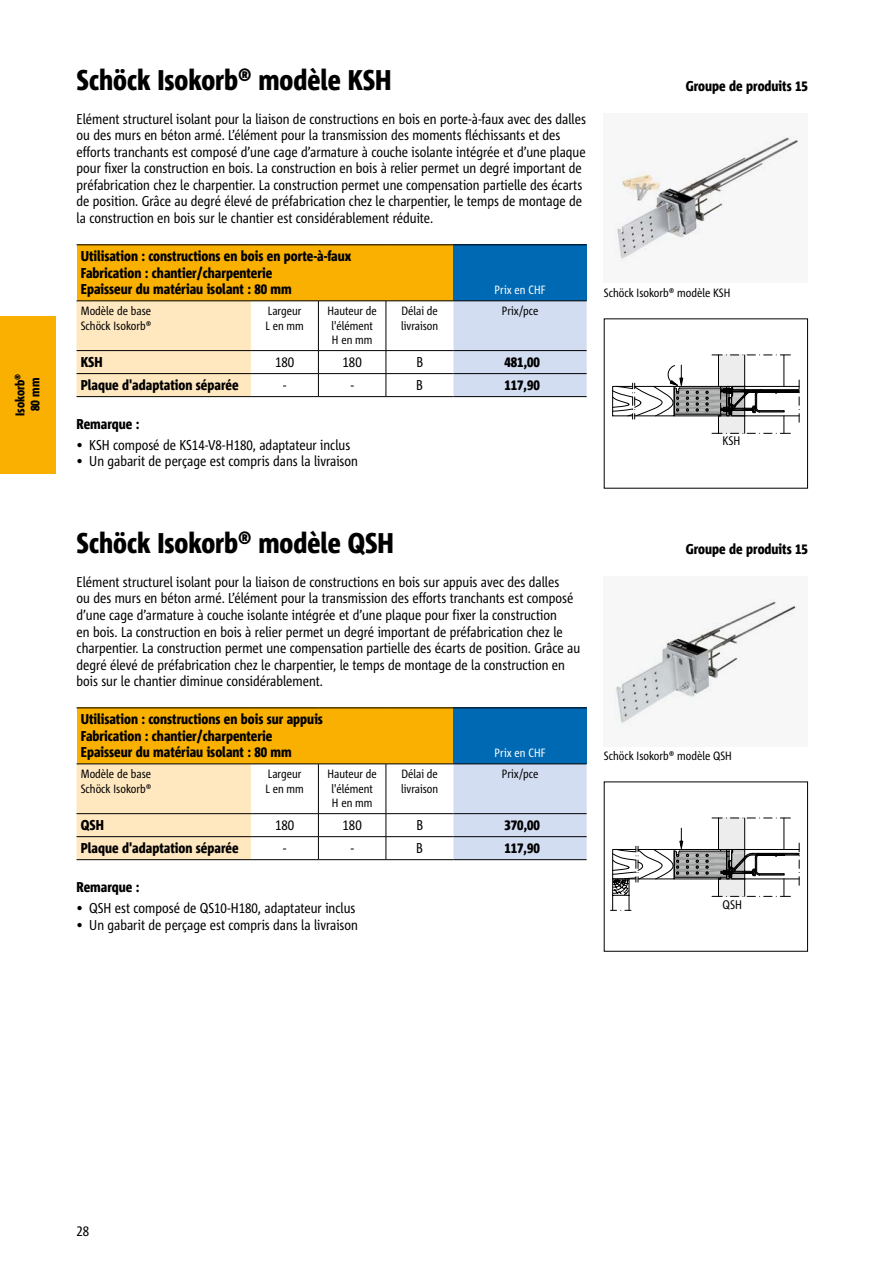
<style>
.page{position:relative;width:893px;height:1263px;background:#fff}
.page>*{position:absolute;margin:0;border:0;box-sizing:border-box;transform-origin:0 0}
.t1{font:800 28.5px "Corpid Cd Schoeck";color:#000}
.t2{font:14.25px/16.5px "Corpid Cd Schoeck";color:#000}
.t3{font:800 14.25px/16.5px "Corpid Cd Schoeck";color:#000}
.t4{font:800 12.75px/15px "Corpid Cd Schoeck";color:#000;text-align:center}
.t5{font:12.45px "Corpid Cd Schoeck";letter-spacing:.005em;color:#000}
.t6{font:12px/14.2px "Corpid Cd Schoeck";color:#000}
.t7{font:12px "Corpid Cd Schoeck";color:#fff}
</style>
<div class="page">
<div style="left:0;top:316px;width:55px;height:158px;background:#f9b000"></div>
<div style="left:77px;top:245px;width:376px;height:56px;background:#f9b000"></div>
<div style="left:453px;top:245px;width:134px;height:56px;background:#0069b4"></div>
<div style="left:77px;top:302px;width:174px;height:94px;background:#ffe8c0"></div>
<div style="left:453px;top:302px;width:134px;height:94px;background:#d3ddf2"></div>
<hr style="left:77px;top:245px;width:174px;height:1px;background:#000">
<hr style="left:251px;top:245px;width:67px;height:1px;background:#000">
<hr style="left:318px;top:245px;width:68px;height:1px;background:#000">
<hr style="left:386px;top:245px;width:67px;height:1px;background:#000">
<hr style="left:453px;top:245px;width:134px;height:1px;background:#000">
<hr style="left:77px;top:301px;width:174px;height:1px;background:#000">
<hr style="left:251px;top:301px;width:67px;height:1px;background:#000">
<hr style="left:318px;top:301px;width:68px;height:1px;background:#000">
<hr style="left:318px;top:301px;width:1px;height:49px;background:#000">
<hr style="left:386px;top:301px;width:67px;height:1px;background:#000">
<hr style="left:386px;top:301px;width:1px;height:49px;background:#000">
<hr style="left:453px;top:301px;width:134px;height:1px;background:#000">
<hr style="left:77px;top:350px;width:174px;height:1px;background:#000">
<hr style="left:77px;top:373px;width:174px;height:1px;background:#000">
<hr style="left:251px;top:350px;width:67px;height:1px;background:#000">
<hr style="left:318px;top:350px;width:68px;height:1px;background:#000">
<hr style="left:251px;top:373px;width:67px;height:1px;background:#000">
<hr style="left:318px;top:373px;width:68px;height:1px;background:#000">
<svg style="left:318px;top:351px;width:1px;height:45px"></svg>
<hr style="left:251px;top:396px;width:67px;height:1px;background:#000">
<hr style="left:318px;top:396px;width:68px;height:1px;background:#000">
<hr style="left:386px;top:350px;width:67px;height:1px;background:#000">
<hr style="left:386px;top:373px;width:67px;height:1px;background:#000">
<svg style="left:386px;top:351px;width:1px;height:45px"></svg>
<hr style="left:453px;top:350px;width:134px;height:1px;background:#000">
<hr style="left:453px;top:373px;width:134px;height:1px;background:#000">
<hr style="left:77px;top:396px;width:174px;height:1px;background:#000">
<hr style="left:386px;top:396px;width:67px;height:1px;background:#000">
<hr style="left:453px;top:396px;width:134px;height:1px;background:#000">
<img style="left:614px;top:136px;width:186px;height:127px">
<svg style="left:612px;top:354px;width:188px;height:80px"></svg>
<div style="left:77px;top:708px;width:376px;height:56px;background:#f9b000"></div>
<div style="left:453px;top:708px;width:134px;height:56px;background:#0069b4"></div>
<div style="left:77px;top:765px;width:174px;height:94px;background:#ffe8c0"></div>
<div style="left:453px;top:765px;width:134px;height:94px;background:#d3ddf2"></div>
<hr style="left:77px;top:708px;width:174px;height:1px;background:#000">
<hr style="left:251px;top:708px;width:67px;height:1px;background:#000">
<hr style="left:318px;top:708px;width:68px;height:1px;background:#000">
<hr style="left:386px;top:708px;width:67px;height:1px;background:#000">
<hr style="left:453px;top:708px;width:134px;height:1px;background:#000">
<hr style="left:77px;top:764px;width:174px;height:1px;background:#000">
<hr style="left:251px;top:764px;width:67px;height:1px;background:#000">
<hr style="left:318px;top:764px;width:68px;height:1px;background:#000">
<hr style="left:318px;top:764px;width:1px;height:49px;background:#000">
<hr style="left:386px;top:764px;width:67px;height:1px;background:#000">
<hr style="left:386px;top:764px;width:1px;height:49px;background:#000">
<hr style="left:453px;top:764px;width:134px;height:1px;background:#000">
<hr style="left:77px;top:813px;width:174px;height:1px;background:#000">
<hr style="left:77px;top:836px;width:174px;height:1px;background:#000">
<hr style="left:251px;top:813px;width:67px;height:1px;background:#000">
<hr style="left:318px;top:813px;width:68px;height:1px;background:#000">
<hr style="left:251px;top:836px;width:67px;height:1px;background:#000">
<hr style="left:318px;top:836px;width:68px;height:1px;background:#000">
<svg style="left:318px;top:814px;width:1px;height:45px"></svg>
<hr style="left:251px;top:859px;width:67px;height:1px;background:#000">
<hr style="left:318px;top:859px;width:68px;height:1px;background:#000">
<hr style="left:386px;top:813px;width:67px;height:1px;background:#000">
<hr style="left:386px;top:836px;width:67px;height:1px;background:#000">
<svg style="left:386px;top:814px;width:1px;height:45px"></svg>
<hr style="left:453px;top:813px;width:134px;height:1px;background:#000">
<hr style="left:453px;top:836px;width:134px;height:1px;background:#000">
<hr style="left:77px;top:859px;width:174px;height:1px;background:#000">
<hr style="left:386px;top:859px;width:67px;height:1px;background:#000">
<hr style="left:453px;top:859px;width:134px;height:1px;background:#000">
<img style="left:614px;top:599px;width:186px;height:128px">
<svg style="left:610px;top:817px;width:190px;height:94px"></svg>
<div style="left:604px;top:781px;width:204px;height:171px;border:1px solid #000"></div>
<p class="t4" style="left:12px;top:416px;width:44px;rotate:-90deg">Isokorb®<br>80 mm</p>
<h1 class="t1" style="left:77px;top:62px;width:317px">Schöck Isokorb® modèle KSH</h1>
<p class="t2" style="left:77px;top:111px;width:511px">Elément structurel isolant pour la liaison de constructions en bois en porte-à-faux avec des dalles ou des murs en béton armé. L’élément pour la transmission des moments fléchissants et des efforts tranchants est composé d’une cage d’armature à couche isolante intégrée et d’une plaque pour fixer la construction en bois. La construction en bois à relier permet un degré important de préfabrication chez le charpentier. La construction permet une compensation partielle des écarts de position. Grâce au degré élevé de préfabrication chez le charpentier, le temps de montage de la construction en bois sur le chantier est considérablement réduite.</p>
<p class="t3" style="left:81px;top:248px;width:272px">Utilisation : constructions en bois en porte-à-faux<br>Fabrication : chantier/charpenterie<br>Epaisseur du matériau isolant : 80 mm</p>
<p class="t7" style="left:495px;top:282px;width:52px">Prix en CHF</p>
<p class="t6" style="left:81px;top:304px;width:72px">Modèle de base<br>Schöck Isokorb®</p>
<p class="t6" style="left:265px;top:304px;width:40px">Largeur<br>L en mm</p>
<p class="t6" style="left:327px;top:304px;width:51px;text-align:center">Hauteur de l'élément<br>H en mm</p>
<p class="t6" style="left:401px;top:304px;width:39px">Délai de livraison</p>
<p class="t6" style="left:502px;top:304px;width:38px">Prix/pce</p>
<p class="t3" style="left:81px;top:353px;width:23px">KSH</p>
<p class="t2" style="left:275px;top:353px;width:21px">180</p>
<p class="t2" style="left:343px;top:353px;width:21px">180</p>
<p class="t2" style="left:416px;top:353px;width:8px">B</p>
<p class="t3" style="left:504px;top:353px;width:37px">481,00</p>
<p class="t3" style="left:81px;top:376px;width:159px">Plaque d'adaptation séparée</p>
<p class="t2" style="left:283px;top:376px;width:5px">-</p>
<p class="t2" style="left:350px;top:376px;width:5px">-</p>
<p class="t2" style="left:416px;top:376px;width:8px">B</p>
<p class="t3" style="left:504px;top:376px;width:37px">117,90</p>
<p class="t3" style="left:77px;top:416px;width:64px">Remarque :</p>
<p class="t2" style="left:77px;top:437px;width:275px">• KSH composé de KS14-V8-H180, adaptateur inclus</p>
<p class="t2" style="left:77px;top:453px;width:283px">• Un gabarit de perçage est compris dans la livraison</p>
<p class="t3" style="left:686px;top:78px;width:124px">Groupe de produits 15</p>
<p class="t6" style="left:604px;top:285px;width:128px">Schöck Isokorb® modèle KSH</p>
<p class="t5" style="left:722px;top:433px;width:20px">KSH</p>
<h1 class="t1" style="left:77px;top:525px;width:319px">Schöck Isokorb® modèle QSH</h1>
<p class="t2" style="left:77px;top:574px;width:505px">Elément structurel isolant pour la liaison de constructions en bois sur appuis avec des dalles<br>ou des murs en béton armé. L’élément pour la transmission des efforts tranchants est composé d’une cage d’armature à couche isolante intégrée et d’une plaque pour fixer la construction<br>en bois. La construction en bois à relier permet un degré important de préfabrication chez le charpentier. La construction permet une compensation partielle des écarts de position. Grâce au degré élevé de préfabrication chez le charpentier, le temps de montage de la construction en bois sur le chantier diminue considérablement.</p>
<p class="t3" style="left:81px;top:711px;width:244px">Utilisation : constructions en bois sur appuis<br>Fabrication : chantier/charpenterie<br>Epaisseur du matériau isolant : 80 mm</p>
<p class="t7" style="left:495px;top:745px;width:52px">Prix en CHF</p>
<p class="t6" style="left:81px;top:767px;width:72px">Modèle de base<br>Schöck Isokorb®</p>
<p class="t6" style="left:265px;top:767px;width:40px">Largeur<br>L en mm</p>
<p class="t6" style="left:327px;top:767px;width:51px;text-align:center">Hauteur de l'élément<br>H en mm</p>
<p class="t6" style="left:401px;top:767px;width:39px">Délai de livraison</p>
<p class="t6" style="left:502px;top:767px;width:38px">Prix/pce</p>
<p class="t3" style="left:81px;top:816px;width:25px">QSH</p>
<p class="t2" style="left:275px;top:816px;width:21px">180</p>
<p class="t2" style="left:343px;top:816px;width:21px">180</p>
<p class="t2" style="left:416px;top:816px;width:8px">B</p>
<p class="t3" style="left:504px;top:816px;width:37px">370,00</p>
<p class="t3" style="left:81px;top:839px;width:159px">Plaque d'adaptation séparée</p>
<p class="t2" style="left:283px;top:839px;width:5px">-</p>
<p class="t2" style="left:350px;top:839px;width:5px">-</p>
<p class="t2" style="left:416px;top:839px;width:8px">B</p>
<p class="t3" style="left:504px;top:839px;width:37px">117,90</p>
<p class="t3" style="left:77px;top:879px;width:64px">Remarque :</p>
<p class="t2" style="left:77px;top:900px;width:280px">• QSH est composé de QS10-H180, adaptateur inclus</p>
<p class="t2" style="left:77px;top:916px;width:283px">• Un gabarit de perçage est compris dans la livraison</p>
<p class="t3" style="left:686px;top:541px;width:124px">Groupe de produits 15</p>
<p class="t6" style="left:604px;top:748px;width:130px">Schöck Isokorb® modèle QSH</p>
<p class="t5" style="left:722px;top:896px;width:21px">QSH</p>
<p class="t2" style="left:77px;top:1222px;width:14px">28</p>
</div>
